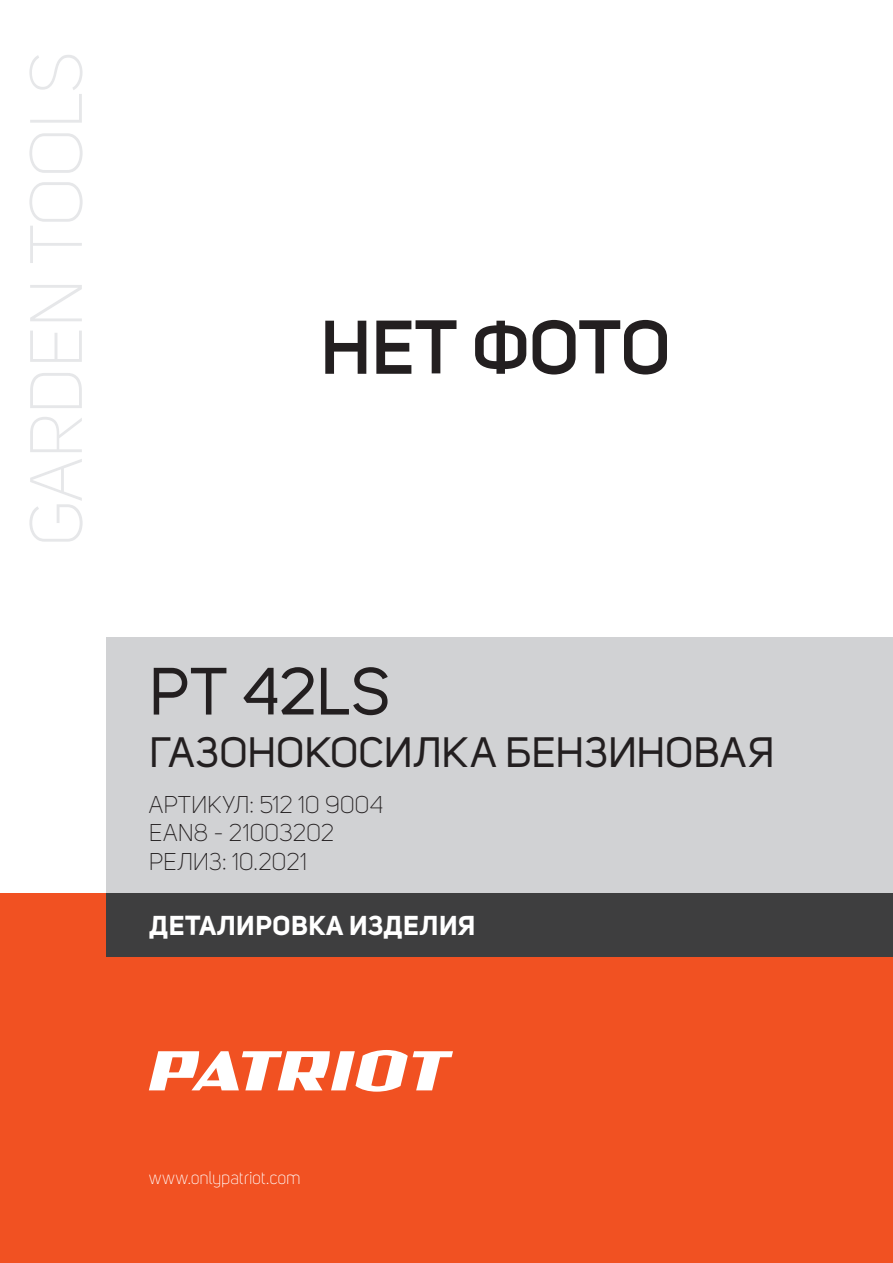
<style>
.page{position:relative;width:893px;height:1263px;background:#fff}
.page>*{position:absolute;margin:0;border:0;box-sizing:border-box;transform-origin:0 0}
.t1{font:600 75px "Uni Sans";color:#231f20}
.t2{font:300 73.05px "Uni Sans";letter-spacing:-.01em;color:#e6e7e9}
.t3{font:66px "Uni Sans";letter-spacing:.005em;color:#231f20}
.t4{font:42px "Uni Sans";color:#231f20}
.t5{font:700 27px "Uni Sans";letter-spacing:.02em;color:#fff}
.t6{font:300 24px/28.8px "Uni Sans";letter-spacing:-.005em;color:#231f20}
.t7{font:300 18px "Uni Sans";letter-spacing:-.015em;color:#fff}
</style>
<div class="page">
<div style="left:0;top:893px;width:893px;height:370px;background:#f15122"></div>
<div style="left:106px;top:893px;width:787px;height:64px;background:#3e3e3f"></div>
<div style="left:106px;top:638px;width:787px;height:255px;background:#d1d2d4"></div>
<svg style="left:149px;top:1050px;width:304px;height:42px"></svg>
<h2 class="t2" style="left:15px;top:547px;width:497px;rotate:-90deg">GARDEN TOOLS</h2>
<h1 class="t1" style="left:320px;top:303px;width:352px">НЕТ ФОТО</h1>
<h3 class="t3" style="left:149px;top:653px;width:243px">PT 42LS</h3>
<h3 class="t4" style="left:149px;top:728px;width:627px">ГАЗОНОКОСИЛКА БЕНЗИНОВАЯ</h3>
<p class="t6" style="left:149px;top:790px;width:236px">АРТИКУЛ: 512 10 9004<br>EAN8 - 21003202<br>РЕЛИЗ: 10.2021</p>
<p class="t5" style="left:149px;top:909px;width:328px">ДЕТАЛИРОВКА ИЗДЕЛИЯ</p>
<p class="t7" style="left:149px;top:1167px;width:154px">www.onlypatriot.com</p>
</div>
